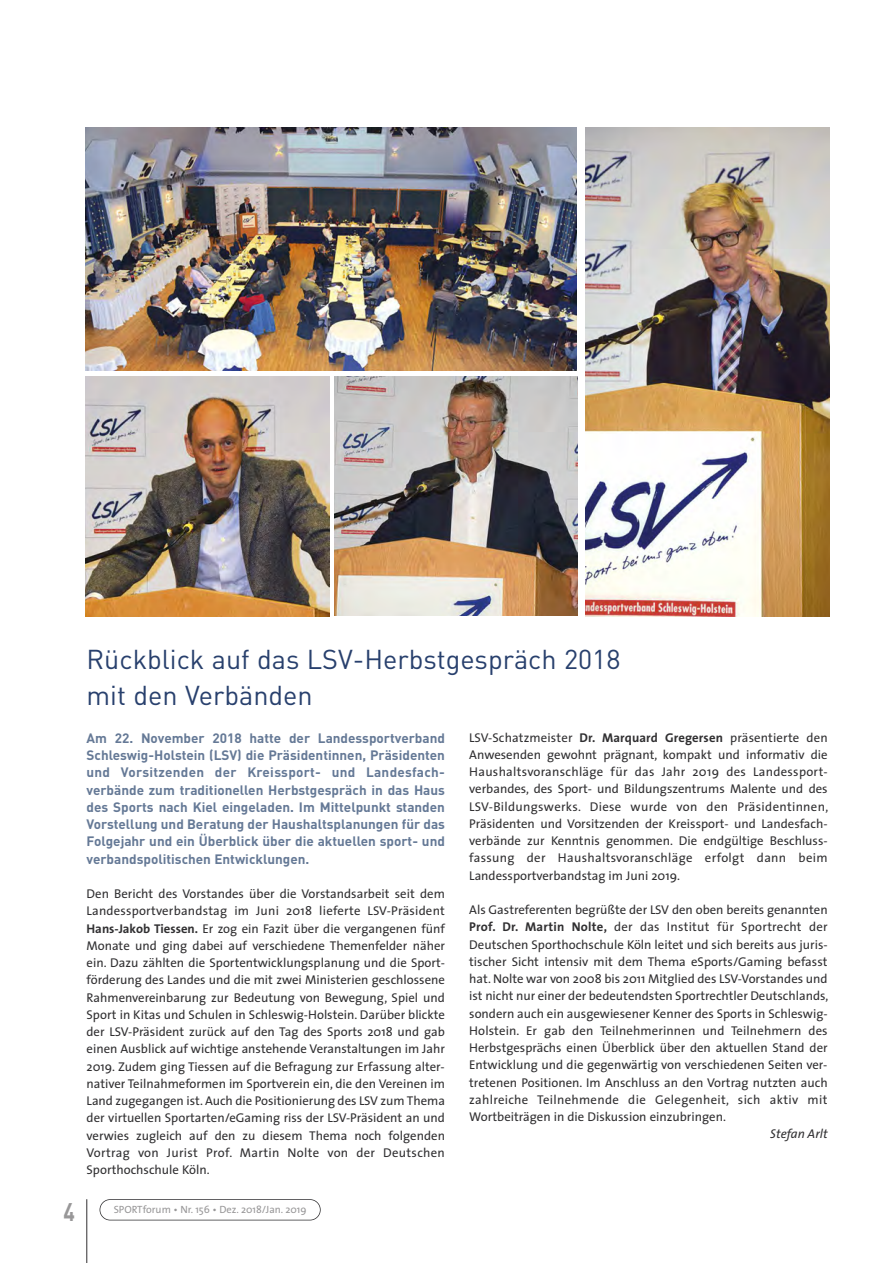
<style>
.page{position:relative;width:893px;height:1263px;background:#fff}
.page>*{position:absolute;margin:0;border:0;box-sizing:border-box;transform-origin:0 0}
.t1{font:27px/36px "DIN";color:#28406d}
.t2{font:700 25.2px "DIN";color:#989798;scale:.83 1}
.t3{font:700 13.5px/17.2px "DIN";color:#657996;text-align:justify}
.t4{font:12.75px/17.2px "The Sans";color:#302f31;text-align:justify}
.t5{font:italic 12.75px "The Sans";color:#302f31}
.t6{font:10.5px "The Sans";color:#989798}
.s1{font-weight:700}
</style>
<div class="page">
<div style="left:100px;top:1199px;width:221px;height:21px;border:2px solid #302f31;border-radius:11px"></div>
<hr style="left:86px;top:1199px;width:1px;height:64px;background:#302f31">
<img style="left:85px;top:128px;width:492px;height:243px">
<img style="left:85px;top:376px;width:244px;height:241px">
<img style="left:334px;top:376px;width:243px;height:240px">
<img style="left:586px;top:128px;width:243px;height:489px">
<h1 class="t1" style="left:87px;top:641px;width:535px">Rückblick auf das LSV-Herbstgespräch 2018 mit den Verbänden</h1>
<p class="t3" style="left:87px;top:730px;width:360px">Am 22. November 2018 hatte der Landessportverband Schleswig-Holstein (LSV) die Präsidentinnen, Präsidenten und Vorsitzenden der Kreissport- und Landesfach&shy;verbände zum traditionellen Herbstgespräch in das Haus des Sports nach Kiel eingeladen. Im Mittelpunkt standen Vorstellung und Beratung der Haushaltsplanungen für das Folgejahr und ein Überblick über die aktuellen sport- und verbandspolitischen Entwicklungen.</p>
<p class="t4" style="left:87px;top:886px;width:360px">Den Bericht des Vorstandes über die Vorstandsarbeit seit dem Landessportverbandstag im Juni 2018 lieferte LSV-Präsident <span class="s1">Hans-Jakob Tiessen.</span> Er zog ein Fazit über die vergangenen fünf Monate und ging dabei auf verschiedene Themenfelder näher ein. Dazu zählten die Sportentwicklungsplanung und die Sport&shy;förderung des Landes und die mit zwei Ministerien geschlossene Rahmenvereinbarung zur Bedeutung von Bewegung, Spiel und Sport in Kitas und Schulen in Schleswig-Holstein. Darüber blickte der LSV-Präsident zurück auf den Tag des Sports 2018 und gab einen Ausblick auf wichtige anstehende Veranstaltungen im Jahr 2019. Zudem ging Tiessen auf die Befragung zur Erfassung alter&shy;nativer Teilnahmeformen im Sportverein ein, die den Vereinen im Land zugegangen ist. Auch die Positionierung des LSV zum Thema der virtuellen Sportarten/eGaming riss der LSV-Präsident an und verwies zugleich auf den zu diesem Thema noch folgenden Vortrag von Jurist Prof. Martin Nolte von der Deutschen Sporthochschule Köln.</p>
<p class="t4" style="left:469px;top:730px;width:361px">LSV-Schatzmeister <span class="s1">Dr. Marquard Gregersen</span> präsentierte den Anwesenden gewohnt prägnant, kompakt und informativ die Haushaltsvoranschläge für das Jahr 2019 des Landessport&shy;verbandes, des Sport- und Bildungszentrums Malente und des LSV-Bildungswerks. Diese wurde von den Präsidentinnen, Präsidenten und Vorsitzenden der Kreissport- und Landesfach&shy;verbände zur Kenntnis genommen. Die endgültige Beschluss&shy;fassung der Haushaltsvoranschläge erfolgt dann beim Landessportverbandstag im Juni 2019.</p>
<p class="t4" style="left:469px;top:902px;width:361px">Als Gastreferenten begrüßte der LSV den oben bereits genannten <span class="s1">Prof. Dr. Martin Nolte,</span> der das Institut für Sportrecht der Deutschen Sporthochschule Köln leitet und sich bereits aus juris&shy;tischer Sicht intensiv mit dem Thema eSports/Gaming befasst hat. Nolte war von 2008 bis 2011 Mitglied des LSV-Vorstandes und ist nicht nur einer der bedeutendsten Sportrechtler Deutschlands, sondern auch ein ausgewiesener Kenner des Sports in Schleswig-Holstein. Er gab den Teilnehmerinnen und Teilnehmern des Herbstgesprächs einen Überblick über den aktuellen Stand der Entwicklung und die gegenwärtig von verschiedenen Seiten ver&shy;tretenen Positionen. Im Anschluss an den Vortrag nutzten auch zahlreiche Teilnehmende die Gelegenheit, sich aktiv mit Wortbeiträgen in die Diskussion einzubringen.</p>
<p class="t5" style="left:770px;top:1129px;width:59px">Stefan Arlt</p>
<h2 class="t2" style="left:63px;top:1197px;width:15px">4</h2>
<p class="t6" style="left:114px;top:1205px;width:194px">SPORTforum • Nr. 156 • Dez. 2018/Jan. 2019</p>
</div>
